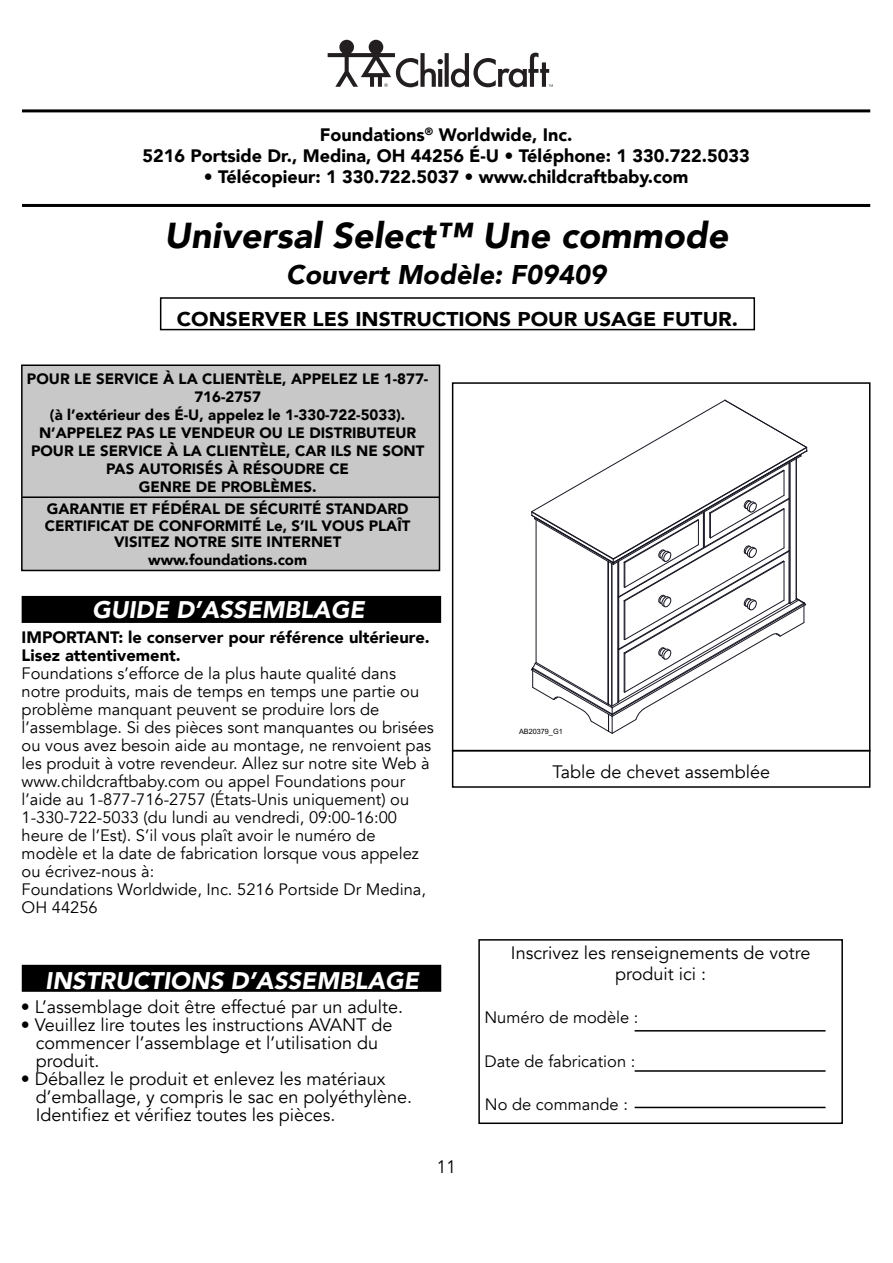
<style>
.page{position:relative;width:893px;height:1263px;background:#fff}
.page>*{position:absolute;margin:0;border:0;box-sizing:border-box;transform-origin:0 0}
.t1{font:italic 900 36px "Avenir";color:#000}
.t2{font:italic 900 27px "Avenir";color:#000}
.t3{font:italic 900 24px "Avenir";color:#fff}
.t4{font:900 19.95px "Avenir";color:#000;scale:1.05 1}
.t5{font:18px/18px "Avenir";color:#000}
.t6{font:900 18px/21px "Avenir";color:#000;text-align:center}
.t7{font:18px "Avenir";color:#000;scale:.95 1}
.t8{font:16.5px/18px "Avenir";color:#000}
.t9{font:900 16.5px/18px "Avenir";color:#000}
.t10{font:900 15px/18px "Avenir";color:#000;text-align:center}
.t11{font:7.35px "Arial";color:#000}
</style>
<div class="page">
<svg style="left:328px;top:40px;width:225px;height:47px"></svg>
<div style="left:478px;top:939px;width:365px;height:185px;border:2px solid #000"></div>
<hr style="left:635px;top:1107px;width:190px;height:1px;background:#000">
<hr style="left:635px;top:1070px;width:190px;height:2px;background:#000">
<hr style="left:635px;top:1030px;width:190px;height:1px;background:#000">
<hr style="left:22px;top:204px;width:848px;height:3px;background:#000">
<hr style="left:22px;top:109px;width:848px;height:3px;background:#000">
<div style="left:22px;top:597px;width:418px;height:25px;background:#000"></div>
<div style="left:22px;top:596px;width:419px;height:27px;border:2px solid #000"></div>
<div style="left:23px;top:965px;width:417px;height:26px;background:#000"></div>
<div style="left:22px;top:965px;width:419px;height:27px;border:2px solid #000"></div>
<div style="left:21px;top:364px;width:419px;height:207px;background:#c8c8c8;border:2px solid #000"></div>
<hr style="left:22px;top:496px;width:417px;height:2px;background:#000">
<svg style="left:531px;top:399px;width:277px;height:335px"></svg>
<hr style="left:796px;top:459px;width:1px;height:141px;background:#181824">
<div style="left:452px;top:382px;width:418px;height:369px;border:2px solid #000"></div>
<div style="left:160px;top:297px;width:595px;height:33px;border:2px solid #000"></div>
<p class="t6" style="left:142px;top:124px;width:609px">Foundations<sup>®</sup> Worldwide, Inc.<br>5216 Portside Dr., Medina, OH 44256 É-U • Téléphone: 1 330.722.5033</p>
<p class="t6" style="left:204px;top:166px;width:486px">• Télécopieur: 1 330.722.5037 • www.childcraftbaby.com</p>
<h1 class="t1" style="left:164px;top:206px;width:565px">Universal Select™ Une commode</h1>
<h2 class="t2" style="left:286px;top:253px;width:321px">Couvert Modèle: F09409</h2>
<p class="t4" style="left:177px;top:302px;width:536px">CONSERVER LES INSTRUCTIONS POUR USAGE FUTUR.</p>
<p class="t10" style="left:27px;top:369px;width:403px">POUR LE SERVICE À LA CLIENTÈLE, APPELEZ LE 1-877- 716-2757<br>(à l’extérieur des É-U, appelez le 1-330-722-5033).<br>N’APPELEZ PAS LE VENDEUR OU LE DISTRIBUTEUR POUR LE SERVICE À LA CLIENTÈLE, CAR ILS NE SONT PAS AUTORISÉS À RÉSOUDRE CE<br>GENRE DE PROBLÈMES.</p>
<p class="t10" style="left:45px;top:500px;width:367px;line-height:16.5px">GARANTIE ET FÉDÉRAL DE SÉCURITÉ STANDARD<br>CERTIFICAT DE CONFORMITÉ Le, S’IL VOUS PLAÎT<br>VISITEZ NOTRE SITE INTERNET</p>
<p class="t10" style="left:148px;top:551px;width:160px">www.foundations.com</p>
<h3 class="t3" style="left:92px;top:589px;width:274px">GUIDE D’ASSEMBLAGE</h3>
<p class="t9" style="left:22px;top:627px;width:410px">IMPORTANT: le conserver pour référence ultérieure.<br>Lisez attentivement.</p>
<p class="t8" style="left:22px;top:664px;width:414px">Foundations s’efforce de la plus haute qualité dans notre produits, mais de temps en temps une partie ou problème manquant peuvent se produire lors de l’assemblage. Si des pièces sont manquantes ou brisées ou vous avez besoin aide au montage, ne renvoient pas les produit à votre revendeur. Allez sur notre site Web à www.childcraftbaby.com ou appel Foundations pour l’aide au 1-877-716-2757 (États-Unis uniquement) ou 1-330-722-5033 (du lundi au vendredi, 09:00-16:00 heure de l’Est). S’il vous plaît avoir le numéro de modèle et la date de fabrication lorsque vous appelez ou écrivez-nous à:<br>Foundations Worldwide, Inc. 5216 Portside Dr Medina, OH 44256</p>
<h3 class="t3" style="left:45px;top:961px;width:375px">INSTRUCTIONS D’ASSEMBLAGE</h3>
<p class="t5" style="left:21px;top:998px;width:384px">• L’assemblage doit être effectué par un adulte.</p>
<p class="t5" style="left:36px;top:1016px;width:358px;text-indent:-15px">• Veuillez lire toutes les instructions AVANT de commencer l’assemblage et l’utilisation du produit.</p>
<p class="t5" style="left:36px;top:1070px;width:378px;text-indent:-15px">• Déballez le produit et enlevez les matériaux d’emballage, y compris le sac en polyéthylène.<br>Identifiez et vérifiez toutes les pièces.</p>
<p class="t7" style="left:437px;top:1156px;width:22px">11</p>
<p class="t11" style="left:519px;top:726px;width:45px">AB20379_G1</p>
<p class="t5" style="left:552px;top:763px;width:219px">Table de chevet assemblée</p>
<p class="t5" style="left:511px;top:942px;width:301px;line-height:21.6px;text-align:center">Inscrivez les renseignements de votre produit ici :</p>
<p class="t8" style="left:484px;top:1009px;width:156px">Numéro de modèle :</p>
<p class="t8" style="left:484px;top:1052px;width:152px">Date de fabrication :</p>
<p class="t8" style="left:485px;top:1095px;width:145px">No de commande :</p>
</div>
